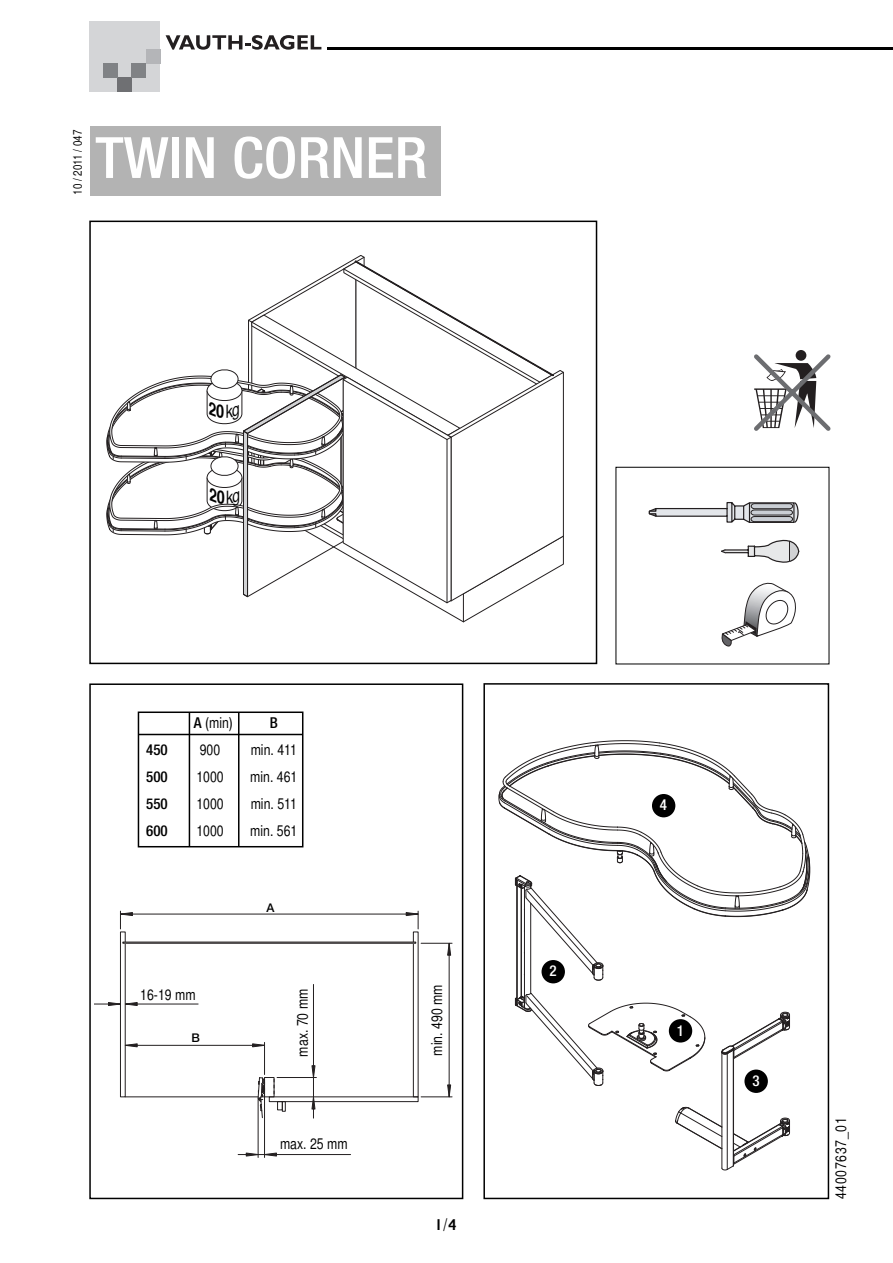
<style>
.page{position:relative;width:893px;height:1263px;background:#fff}
.page>*{position:absolute;margin:0;border:0;box-sizing:border-box;transform-origin:0 0}
.t1{font:500 condensed 57px "Helvetica Neue LT Std";color:#fff;scale:1.07 1}
.t2{font:15px "Sans Cond";color:#000}
.t3{font:500 condensed 15px "Helvetica Neue LT Std";color:#000}
.t4{font:15px "Sans Cond";letter-spacing:.045em;color:#000}
.t5{font:500 condensed 15px "Helvetica Neue LT Std";color:#fff}
.t6{font:500 15px "Chantilly";color:#000}
.t7{font:12px "Sans Cond";color:#000}
.t8{font:500 12px "Helvetica Neue LT Std";color:#000}
.s1{font-family:"Helvetica Neue LT Std";font-weight:500;font-stretch:condensed}
</style>
<div class="page">
<hr style="left:722px;top:1052px;width:1px;height:116px;background:#231f20">
<hr style="left:727px;top:1053px;width:1px;height:116px;background:#231f20">
<hr style="left:733px;top:1050px;width:1px;height:115px;background:#231f20">
<svg style="left:721px;top:1011px;width:69px;height:48px"></svg>
<svg style="left:675px;top:1107px;width:115px;height:63px"></svg>
<hr style="left:530px;top:903px;width:1px;height:90px;background:#231f20">
<hr style="left:524px;top:886px;width:1px;height:121px;background:#231f20">
<hr style="left:521px;top:888px;width:1px;height:108px;background:#231f20">
<hr style="left:517px;top:886px;width:1px;height:113px;background:#231f20">
<hr style="left:516px;top:880px;width:1px;height:124px;background:#231f20">
<svg style="left:515px;top:993px;width:190px;height:93px"></svg>
<svg style="left:499px;top:740px;width:311px;height:241px"></svg>
<div style="left:483px;top:683px;width:346px;height:516px;border:2px solid #000"></div>
<div style="left:89px;top:221px;width:508px;height:443px;border:2px solid #000"></div>
<div style="left:541px;top:960px;width:24px;height:23px;background:#000;border-radius:50%"></div>
<div style="left:669px;top:1019px;width:23px;height:23px;background:#000;border-radius:50%"></div>
<div style="left:744px;top:1069px;width:24px;height:24px;background:#000;border-radius:50%"></div>
<div style="left:652px;top:794px;width:23px;height:23px;background:#000;border-radius:50%"></div>
<svg style="left:754px;top:350px;width:76px;height:81px"></svg>
<div style="left:90px;top:126px;width:351px;height:70px;background:#b3b3b3"></div>
<svg style="left:649px;top:502px;width:150px;height:21px"></svg>
<svg style="left:721px;top:539px;width:79px;height:24px"></svg>
<svg style="left:722px;top:583px;width:74px;height:63px"></svg>
<div style="left:89px;top:683px;width:374px;height:516px;border:2px solid #000"></div>
<div style="left:138px;top:711px;width:165px;height:136px;border:2px solid #000"></div>
<hr style="left:121px;top:914px;width:297px;height:1px;background:#231f20">
<svg style="left:406px;top:911px;width:13px;height:18px"></svg>
<svg style="left:120px;top:911px;width:13px;height:18px"></svg>
<svg style="left:252px;top:1043px;width:12px;height:4px"></svg>
<svg style="left:126px;top:1043px;width:12px;height:4px"></svg>
<hr style="left:132px;top:1004px;width:66px;height:1px;background:#231f20">
<svg style="left:94px;top:1002px;width:44px;height:4px"></svg>
<hr style="left:125px;top:1045px;width:139px;height:1px;background:#231f20">
<hr style="left:264px;top:1042px;width:1px;height:32px;background:#231f20">
<svg style="left:246px;top:1152px;width:31px;height:4px"></svg>
<hr style="left:238px;top:1154px;width:113px;height:1px;background:#231f20">
<hr style="left:264px;top:1097px;width:1px;height:60px;background:#231f20">
<hr style="left:258px;top:1100px;width:1px;height:57px;background:#231f20">
<svg style="left:447px;top:1084px;width:4px;height:12px"></svg>
<svg style="left:447px;top:944px;width:4px;height:11px"></svg>
<hr style="left:449px;top:943px;width:1px;height:154px;background:#231f20">
<hr style="left:421px;top:1096px;width:31px;height:1px;background:#231f20">
<hr style="left:421px;top:943px;width:31px;height:1px;background:#231f20">
<svg style="left:312px;top:1065px;width:3px;height:12px"></svg>
<svg style="left:312px;top:1098px;width:3px;height:11px"></svg>
<hr style="left:313px;top:984px;width:1px;height:134px;background:#231f20">
<hr style="left:277px;top:1077px;width:39px;height:1px;background:#231f20">
<div style="left:120px;top:931px;width:6px;height:166px;border:1px solid #231f20"></div>
<div style="left:413px;top:931px;width:5px;height:166px;border:1px solid #231f20"></div>
<div style="left:269px;top:1096px;width:149px;height:6px;border:1px solid #231f20"></div>
<div style="left:277px;top:1101px;width:6px;height:9px;border:1px solid #231f20"></div>
<div style="left:282px;top:1101px;width:4px;height:11px;border:1px solid #231f20"></div>
<div style="left:264px;top:1077px;width:10px;height:20px;border:1px solid #231f20"></div>
<svg style="left:274px;top:1079px;width:1px;height:18px"></svg>
<hr style="left:125px;top:1096px;width:133px;height:1px;background:#231f20">
<div style="left:122px;top:942px;width:294px;height:2px;border:1px solid #231f20"></div>
<svg style="left:257px;top:1077px;width:8px;height:41px"></svg>
<hr style="left:189px;top:713px;width:1px;height:134px;background:#000">
<hr style="left:238px;top:713px;width:1px;height:133px;background:#000">
<hr style="left:139px;top:734px;width:164px;height:1px;background:#000">
<div style="left:90px;top:21px;width:70px;height:71px;background:#d4d5d7"></div>
<div style="left:118px;top:78px;width:14px;height:14px;background:#6f7073"></div>
<div style="left:104px;top:64px;width:14px;height:14px;background:#808285"></div>
<div style="left:132px;top:64px;width:14px;height:14px;background:#808285"></div>
<div style="left:146px;top:49px;width:14px;height:15px;background:#b4b5b8"></div>
<svg style="left:166px;top:35px;width:155px;height:15px"></svg>
<hr style="left:327px;top:47px;width:566px;height:3px;background:#000">
<svg style="left:107px;top:255px;width:457px;height:367px"></svg>
<p class="t7" style="left:73px;top:195px;width:66px;rotate:-90deg">10 / 2011 / 047</p>
<h1 class="t1" style="left:95px;top:137px;width:312px">TWIN CORNER</h1>
<p class="t2" style="left:194px;top:717px;width:41px"><span class="s1">A</span> (min)</p>
<p class="t3" style="left:270px;top:717px;width:10px">B</p>
<p class="t3" style="left:146px;top:744px;width:23px">450</p>
<p class="t2" style="left:200px;top:744px;width:22px">900</p>
<p class="t2" style="left:251px;top:744px;width:48px">min. 411</p>
<p class="t3" style="left:146px;top:771px;width:23px">500</p>
<p class="t2" style="left:196px;top:771px;width:29px">1000</p>
<p class="t2" style="left:250px;top:771px;width:49px">min. 461</p>
<p class="t3" style="left:146px;top:798px;width:23px">550</p>
<p class="t2" style="left:196px;top:798px;width:29px">1000</p>
<p class="t2" style="left:251px;top:798px;width:48px">min. 511</p>
<p class="t3" style="left:146px;top:825px;width:23px">600</p>
<p class="t2" style="left:196px;top:825px;width:29px">1000</p>
<p class="t2" style="left:250px;top:825px;width:49px">min. 561</p>
<p class="t8" style="left:266px;top:903px;width:10px">A</p>
<p class="t2" style="left:140px;top:988px;width:57px">16-19 mm</p>
<p class="t2" style="left:431px;top:1056px;width:73px;rotate:-90deg">min. 490 mm</p>
<p class="t2" style="left:297px;top:1056px;width:69px;rotate:-90deg">max. 70 mm</p>
<p class="t8" style="left:191px;top:1033px;width:10px">B</p>
<p class="t2" style="left:280px;top:1138px;width:69px">max. 25 mm</p>
<p class="t6" style="left:434px;top:1215px;width:23px">1/4</p>
<p class="t5" style="left:549px;top:966px;width:9px">2</p>
<p class="t5" style="left:660px;top:800px;width:9px">4</p>
<p class="t5" style="left:677px;top:1025px;width:9px">1</p>
<p class="t5" style="left:752px;top:1075px;width:9px">3</p>
<p class="t4" style="left:835px;top:1199px;width:84px;rotate:-90deg">44007637_01</p>
</div>
